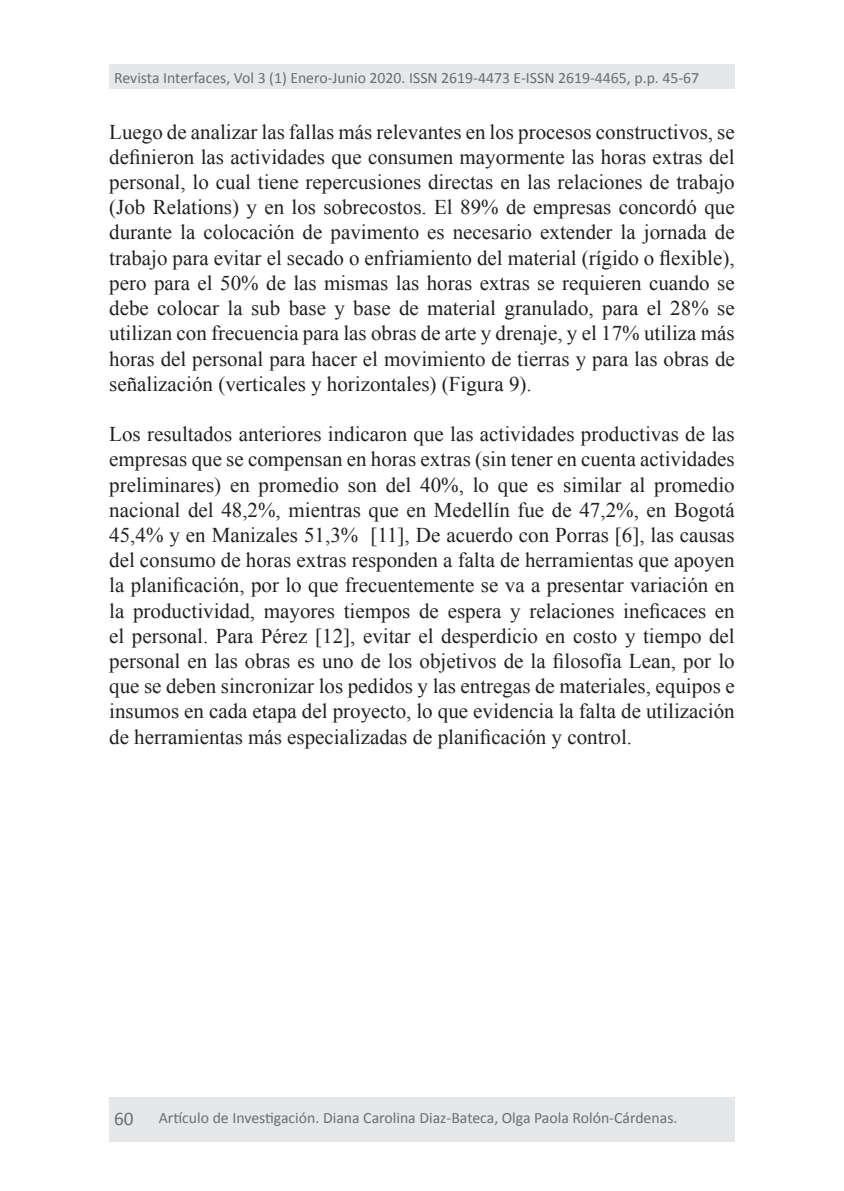
<style>
.page{position:relative;width:844px;height:1191px;background:#fff}
.page>*{position:absolute;margin:0;border:0;box-sizing:border-box;transform-origin:0 0}
.t1{font:21px/25.2px "Times New Roman";color:#231f20;text-align:justify}
.t2{font:19.25px "Calibri";color:#6c6d70}
.t3{font:15.75px "Calibri";color:#6c6d70}
</style>
<div class="page">
<div style="left:109px;top:1097px;width:625px;height:44px;background:#e6e7e9"></div>
<div style="left:109px;top:64px;width:625px;height:25px;background:#e6e7e9"></div>
<p class="t3" style="left:114px;top:68px;width:586px">Revista Interfaces, Vol 3 (1) Enero-Junio 2020. ISSN 2619-4473 E-ISSN 2619-4465, p.p. 45-67</p>
<p class="t1" style="left:109px;top:119px;width:627px">Luego de analizar las fallas más relevantes en los procesos constructivos, se definieron las actividades que consumen mayormente las horas extras del personal, lo cual tiene repercusiones directas en las relaciones de trabajo (Job Relations) y en los sobrecostos. El 89% de empresas concordó que durante la colocación de pavimento es necesario extender la jornada de trabajo para evitar el secado o enfriamiento del material (rígido o flexible), pero para el 50% de las mismas las horas extras se requieren cuando se debe colocar la sub base y base de material granulado, para el 28% se utilizan con frecuencia para las obras de arte y drenaje, y el 17% utiliza más horas del personal para hacer el movimiento de tierras y para las obras de señalización (verticales y horizontales) (Figura 9).</p>
<p class="t1" style="left:109px;top:421px;width:627px">Los resultados anteriores indicaron que las actividades productivas de las empresas que se compensan en horas extras (sin tener en cuenta actividades preliminares) en promedio son del 40%, lo que es similar al promedio nacional del 48,2%, mientras que en Medellín fue de 47,2%, en Bogotá 45,4% y en Manizales 51,3% [11], De acuerdo con Porras [6], las causas del consumo de horas extras responden a falta de herramientas que apoyen la planificación, por lo que frecuentemente se va a presentar variación en la productividad, mayores tiempos de espera y relaciones ineficaces en el personal. Para Pérez [12], evitar el desperdicio en costo y tiempo del personal en las obras es uno de los objetivos de la filosofía Lean, por lo que se deben sincronizar los pedidos y las entregas de materiales, equipos e insumos en cada etapa del proyecto, lo que evidencia la falta de utilización de herramientas más especializadas de planificación y control.</p>
<p class="t2" style="left:114px;top:1106px;width:21px">60</p>
<p class="t3" style="left:159px;top:1108px;width:520px">Artículo de Investigación. Diana Carolina Diaz-Bateca, Olga Paola Rolón-Cárdenas.</p>
</div>
